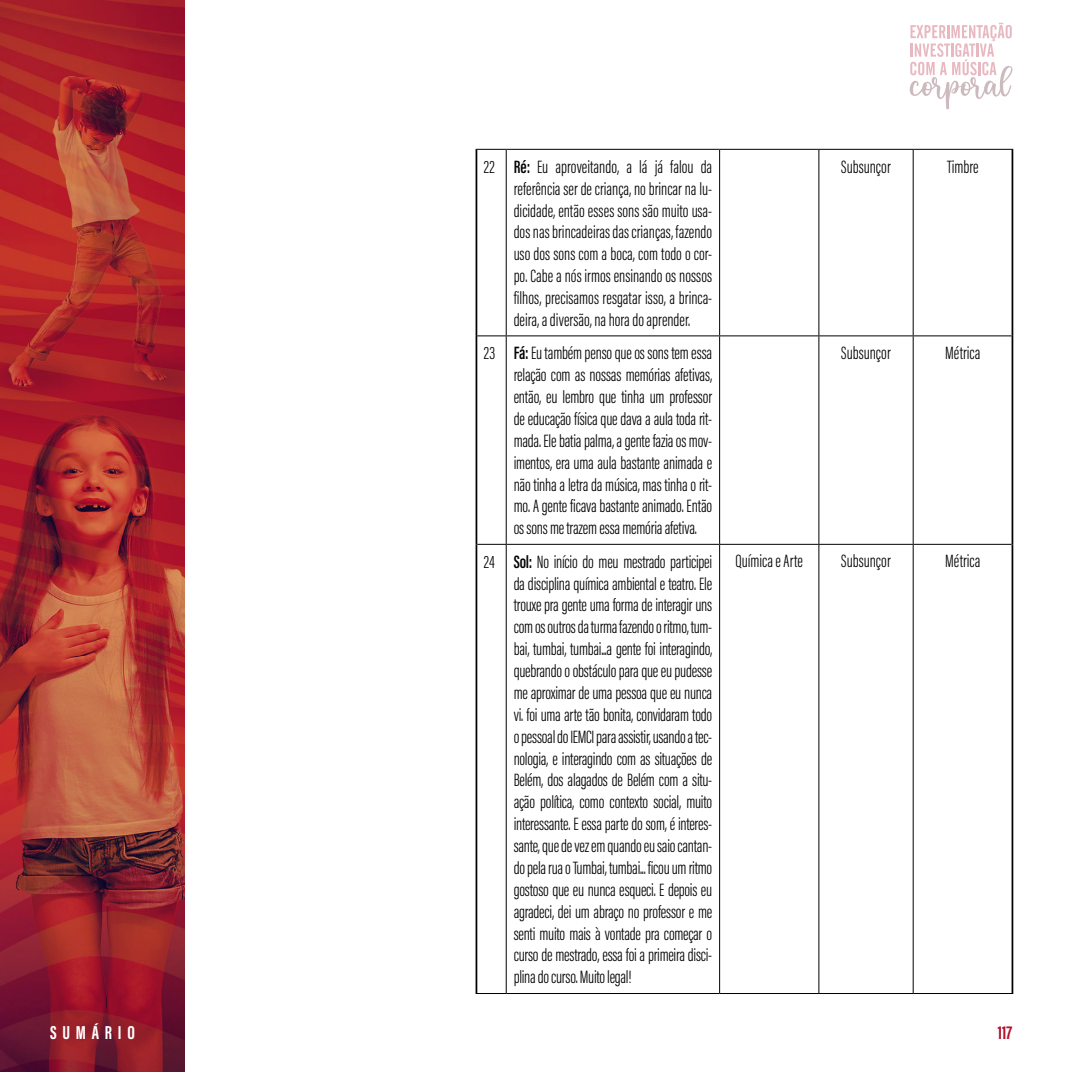
<style>
.page{position:relative;width:1072px;height:1072px;background:#fff}
.page>*{position:absolute;margin:0;border:0;box-sizing:border-box;transform-origin:0 0}
.t1{font:700 19.25px "Acumin Pro Extra Cond";letter-spacing:.3em;color:#fff}
.t2{font:700 19.25px "Acumin Pro Extra Cond";color:#b3132d}
.t3{font:300 18.38px/21.9px "Acumin Pro Extra Cond";letter-spacing:-.005em;color:#000;text-align:justify}
.s1{font-weight:600}
</style>
<div class="page">
<img style="left:0;top:0;width:185px;height:1071px">
<svg style="left:909px;top:23px;width:103px;height:86px"></svg>
<hr style="left:475px;top:149px;width:31px;height:1px;background:#000">
<hr style="left:506px;top:149px;width:213px;height:1px;background:#000">
<hr style="left:506px;top:150px;width:1px;height:185px;background:#000">
<hr style="left:719px;top:149px;width:100px;height:1px;background:#000">
<hr style="left:719px;top:150px;width:1px;height:185px;background:#000">
<hr style="left:819px;top:149px;width:94px;height:1px;background:#000">
<hr style="left:818px;top:150px;width:1px;height:185px;background:#000">
<hr style="left:913px;top:149px;width:100px;height:1px;background:#000">
<hr style="left:912px;top:150px;width:1px;height:185px;background:#000">
<svg style="left:477px;top:335px;width:29px;height:1px"></svg>
<hr style="left:506px;top:335px;width:213px;height:1px;background:#000">
<hr style="left:506px;top:336px;width:1px;height:208px;background:#000">
<hr style="left:719px;top:335px;width:100px;height:1px;background:#000">
<hr style="left:719px;top:336px;width:1px;height:208px;background:#000">
<hr style="left:819px;top:335px;width:94px;height:1px;background:#000">
<hr style="left:818px;top:336px;width:1px;height:208px;background:#000">
<hr style="left:913px;top:335px;width:98px;height:1px;background:#000">
<hr style="left:912px;top:336px;width:1px;height:208px;background:#000">
<svg style="left:477px;top:544px;width:29px;height:1px"></svg>
<hr style="left:506px;top:544px;width:213px;height:1px;background:#000">
<hr style="left:506px;top:545px;width:1px;height:448px;background:#000">
<hr style="left:719px;top:544px;width:100px;height:1px;background:#000">
<hr style="left:719px;top:545px;width:1px;height:448px;background:#000">
<hr style="left:819px;top:544px;width:94px;height:1px;background:#000">
<hr style="left:818px;top:545px;width:1px;height:448px;background:#000">
<hr style="left:913px;top:544px;width:98px;height:1px;background:#000">
<hr style="left:912px;top:545px;width:1px;height:448px;background:#000">
<hr style="left:475px;top:993px;width:31px;height:1px;background:#000">
<hr style="left:506px;top:993px;width:213px;height:1px;background:#000">
<hr style="left:719px;top:993px;width:100px;height:1px;background:#000">
<hr style="left:819px;top:993px;width:94px;height:1px;background:#000">
<hr style="left:913px;top:993px;width:100px;height:1px;background:#000">
<hr style="left:475px;top:150px;width:2px;height:186px;background:#000">
<hr style="left:1011px;top:150px;width:2px;height:186px;background:#000">
<hr style="left:475px;top:336px;width:2px;height:208px;background:#000">
<hr style="left:1011px;top:336px;width:2px;height:208px;background:#000">
<hr style="left:475px;top:544px;width:2px;height:449px;background:#000">
<hr style="left:1011px;top:544px;width:2px;height:449px;background:#000">
<p class="t3" style="left:513px;top:156px;width:200px;text-indent:-30px">22 <span class="s1">Ré:</span> Eu aproveitando, a lá já falou da referência ser de criança, no brincar na lu&shy;dicidade, então esses sons são muito usa&shy;dos nas brincadeiras das crianças, fazendo uso dos sons com a boca, com todo o cor&shy;po. Cabe a nós irmos ensinando os nossos filhos, precisamos resgatar isso, a brinca&shy;deira, a diversão, na hora do aprender.</p>
<p class="t3" style="left:841px;top:156px;width:51px">Subsunçor</p>
<p class="t3" style="left:947px;top:156px;width:33px">Timbre</p>
<p class="t3" style="left:513px;top:342px;width:200px;text-indent:-30px">23 <span class="s1">Fá:</span> Eu também penso que os sons tem essa relação com as nossas memórias afetivas, então, eu lembro que tinha um professor de educação física que dava a aula toda rit&shy;mada. Ele batia palma, a gente fazia os mov&shy;imentos, era uma aula bastante animada e não tinha a letra da música, mas tinha o rit&shy;mo. A gente ficava bastante animado. Então os sons me trazem essa memória afetiva.</p>
<p class="t3" style="left:841px;top:342px;width:51px">Subsunçor</p>
<p class="t3" style="left:945px;top:342px;width:37px">Métrica</p>
<p class="t3" style="left:513px;top:550px;width:200px;text-indent:-30px">24 <span class="s1">Sol:</span> No início do meu mestrado participei da disciplina química ambiental e teatro. Ele trouxe pra gente uma forma de interagir uns com os outros da turma fazendo o ritmo, tum&shy;bai, tumbai, tumbai...a gente foi interagindo, quebrando o obstáculo para que eu pudesse me aproximar de uma pessoa que eu nunca vi. foi uma arte tão bonita, convidaram todo o pessoal do IEMCI para assistir, usando a tec&shy;nologia, e interagindo com as situações de Belém, dos alagados de Belém com a situ&shy;ação política, como contexto social, muito interessante. E essa parte do som, é interes&shy;sante, que de vez em quando eu saio cantan&shy;do pela rua o Tumbai, tumbai... ficou um ritmo gostoso que eu nunca esqueci. E depois eu agradeci, dei um abraço no professor e me senti muito mais à vontade pra começar o curso de mestrado, essa foi a primeira disci&shy;plina do curso. Muito legal!</p>
<p class="t3" style="left:735px;top:550px;width:69px">Química e Arte</p>
<p class="t3" style="left:841px;top:550px;width:51px">Subsunçor</p>
<p class="t3" style="left:945px;top:550px;width:37px">Métrica</p>
<p class="t1" style="left:50px;top:1020px;width:86px">SUMÁRIO</p>
<p class="t2" style="left:997px;top:1020px;width:16px">117</p>
</div>
